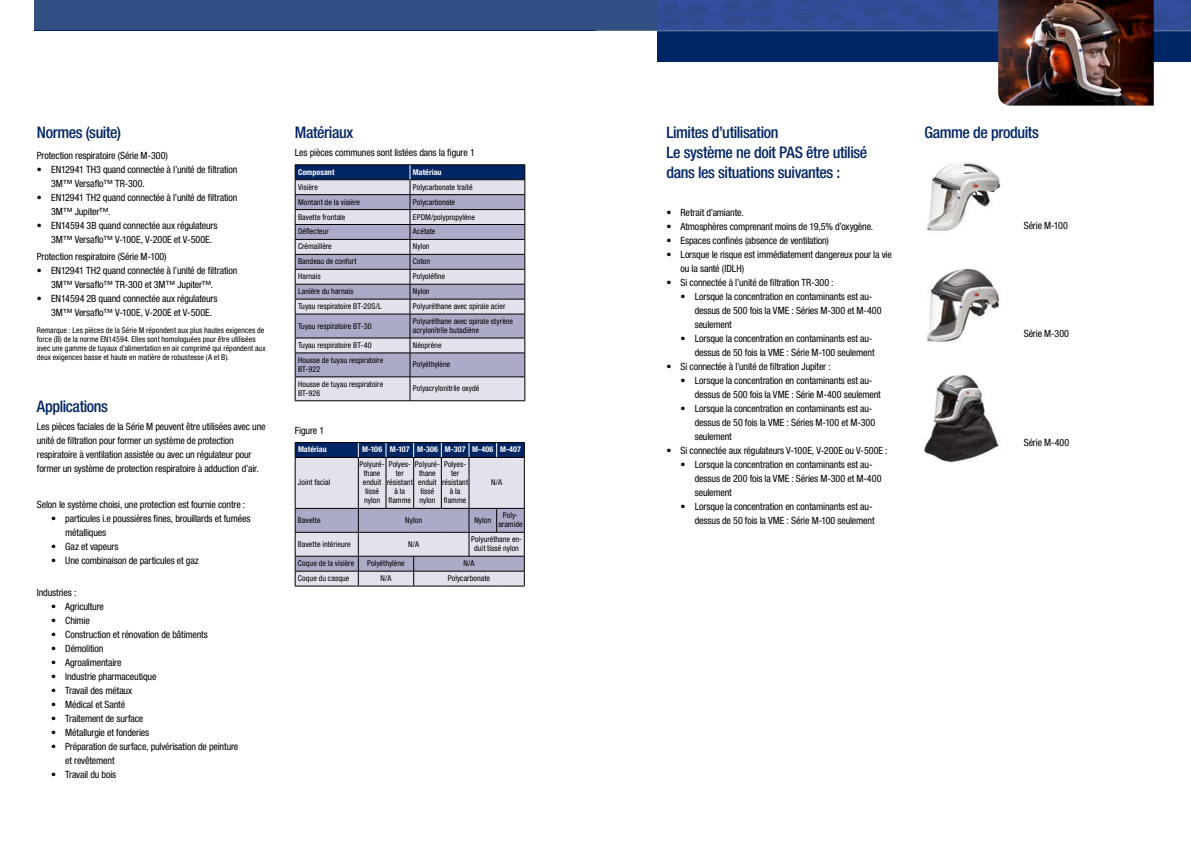
<style>
.page{position:relative;width:1191px;height:842px;background:#fff}
.page>*{position:absolute;margin:0;border:0;box-sizing:border-box;transform-origin:0 0}
.t1{font:500 condensed 16px/20px "Helvetica Neue LTW1 G";letter-spacing:-.025em;color:#002565}
.t2{font:condensed 10px/14px "Helvetica Neue LTW1 G";letter-spacing:-.015em;color:#000}
.t3{font:condensed 8px/9px "Helvetica Neue LTW1 G";letter-spacing:.005em;color:#000;text-align:center}
.t4{font:700 condensed 8px "Helvetica Neue LTW1 G";letter-spacing:.01em;color:#fff}
</style>
<div class="page">
<img style="left:657px;top:30px;width:534px;height:1px">
<div style="left:657px;top:31px;width:534px;height:31px;background:#002565"></div>
<svg style="left:34px;top:0;width:1157px;height:30px;background:#314d8a"></svg>
<hr style="left:595px;top:31px;width:596px;height:1px;background:#fff">
<img style="left:998px;top:0;width:155px;height:106px">
<img style="left:924px;top:374px;width:75px;height:89px">
<img style="left:926px;top:269px;width:74px;height:74px">
<img style="left:926px;top:162px;width:75px;height:69px">
<hr style="left:295px;top:400px;width:115px;height:1px;background:#000">
<hr style="left:410px;top:400px;width:115px;height:1px;background:#000">
<svg style="left:295px;top:165px;width:230px;height:235px;background:#aeafc5"></svg>
<svg style="left:295px;top:442px;width:230px;height:145px;background:#b0b2c6"></svg>
<h1 class="t1" style="left:37px;top:123px;width:86px">Normes (suite)</h1>
<p class="t2" style="left:37px;top:149px;width:132px">Protection respiratoire (Série M-300)</p>
<p class="t2" style="left:51px;top:163px;width:188px;text-indent:-14px">• EN12941 TH3 quand connectée à l’unité de filtration<br>3M™ Versaflo™ TR‑300.</p>
<p class="t2" style="left:51px;top:191px;width:188px;text-indent:-14px">• EN12941 TH2 quand connectée à l’unité de filtration<br>3M™ Jupiter™.</p>
<p class="t2" style="left:51px;top:219px;width:168px;text-indent:-14px">• EN14594 3B quand connectée aux régulateurs<br>3M™ Versaflo™ V-100E, V-200E et V-500E.</p>
<p class="t2" style="left:37px;top:249px;width:131px">Protection respiratoire (Série M-100)</p>
<p class="t2" style="left:51px;top:263px;width:188px;text-indent:-14px">• EN12941 TH2 quand connectée à l’unité de filtration<br>3M™ Versaflo™ TR‑300 et 3M™ Jupiter™.</p>
<p class="t2" style="left:51px;top:291px;width:168px;text-indent:-14px">• EN14594 2B quand connectée aux régulateurs<br>3M™ Versaflo™ V-100E, V-200E et V-500E.</p>
<p class="t3" style="left:37px;top:326px;width:230px;text-align:left">Remarque : Les pièces de la Série M répondent aux plus hautes exigences de force (B) de la norme EN14594. Elles sont homologuées pour être utilisées avec une gamme de tuyaux d’alimentation en air comprimé qui répondent aux deux exigences basse et haute en matière de robustesse (A et B).</p>
<h1 class="t1" style="left:37px;top:396px;width:73px">Applications</h1>
<p class="t2" style="left:37px;top:419px;width:230px">Les pièces faciales de la Série M peuvent être utilisées avec une unité de filtration pour former un système de protection respiratoire à ventilation assistée ou avec un régulateur pour former un système de protection respiratoire à adduction d’air.</p>
<p class="t2" style="left:37px;top:497px;width:210px">Selon le système choisi, une protection est fournie contre :</p>
<p class="t2" style="left:65px;top:511px;width:187px;text-indent:-14px">• particules i.e poussières fines, brouillards et fumées métalliques</p>
<p class="t2" style="left:51px;top:539px;width:69px">• Gaz et vapeurs</p>
<p class="t2" style="left:51px;top:553px;width:149px">• Une combinaison de particules et gaz</p>
<p class="t2" style="left:37px;top:586px;width:41px">Industries :</p>
<p class="t2" style="left:51px;top:600px;width:54px">• Agriculture</p>
<p class="t2" style="left:51px;top:614px;width:40px">• Chimie</p>
<p class="t2" style="left:51px;top:628px;width:158px">• Construction et rénovation de bâtiments</p>
<p class="t2" style="left:51px;top:642px;width:54px">• Démolition</p>
<p class="t2" style="left:51px;top:656px;width:72px">• Agroalimentaire</p>
<p class="t2" style="left:51px;top:670px;width:107px">• Industrie pharmaceutique</p>
<p class="t2" style="left:51px;top:684px;width:83px">• Travail des métaux</p>
<p class="t2" style="left:51px;top:698px;width:76px">• Médical et Santé</p>
<p class="t2" style="left:51px;top:712px;width:94px">• Traitement de surface</p>
<p class="t2" style="left:51px;top:726px;width:100px">• Métallurgie et fonderies</p>
<p class="t2" style="left:65px;top:740px;width:175px;text-indent:-14px">• Préparation de surface, pulvérisation de peinture et revêtement</p>
<p class="t2" style="left:51px;top:768px;width:67px">• Travail du bois</p>
<h1 class="t1" style="left:295px;top:123px;width:60px">Matériaux</h1>
<p class="t2" style="left:295px;top:146px;width:181px">Les pièces communes sont listées dans la figure 1</p>
<p class="t4" style="left:298px;top:167px;width:38px">Composant</p>
<p class="t4" style="left:413px;top:167px;width:30px">Matériau</p>
<p class="t3" style="left:298px;top:182px;width:21px">Visière</p>
<p class="t3" style="left:413px;top:182px;width:61px">Polycarbonate traité</p>
<p class="t3" style="left:298px;top:197px;width:64px">Montant de la visière</p>
<p class="t3" style="left:413px;top:197px;width:44px">Polycarbonate</p>
<p class="t3" style="left:298px;top:212px;width:49px">Bavette frontale</p>
<p class="t3" style="left:413px;top:212px;width:64px">EPDM/polypropylène</p>
<p class="t3" style="left:298px;top:227px;width:32px">Déflecteur</p>
<p class="t3" style="left:413px;top:227px;width:24px">Acétate</p>
<p class="t3" style="left:298px;top:242px;width:35px">Crémaillère</p>
<p class="t3" style="left:413px;top:242px;width:18px">Nylon</p>
<p class="t3" style="left:298px;top:257px;width:60px">Bandeau de confort</p>
<p class="t3" style="left:413px;top:257px;width:19px">Coton</p>
<p class="t3" style="left:298px;top:272px;width:24px">Harnais</p>
<p class="t3" style="left:413px;top:272px;width:34px">Polyoléfine</p>
<p class="t3" style="left:298px;top:287px;width:57px">Lanière du harnais</p>
<p class="t3" style="left:413px;top:287px;width:18px">Nylon</p>
<p class="t3" style="left:298px;top:302px;width:85px">Tuyau respiratoire BT-20S/L</p>
<p class="t3" style="left:413px;top:302px;width:94px">Polyuréthane avec spirale acier</p>
<p class="t3" style="left:298px;top:321px;width:75px">Tuyau respiratoire BT-30</p>
<p class="t3" style="left:413px;top:317px;width:102px;text-align:left">Polyuréthane avec spirale styrène acrylonitrile butadiène</p>
<p class="t3" style="left:298px;top:341px;width:75px">Tuyau respiratoire BT-40</p>
<p class="t3" style="left:413px;top:341px;width:30px">Néoprène</p>
<p class="t3" style="left:298px;top:356px;width:87px;text-align:left">Housse de tuyau respiratoire<br>BT-922</p>
<p class="t3" style="left:413px;top:360px;width:39px">Polyéthylène</p>
<p class="t3" style="left:298px;top:380px;width:87px;text-align:left">Housse de tuyau respiratoire<br>BT-926</p>
<p class="t3" style="left:413px;top:384px;width:68px">Polyacrylonitrile oxydé</p>
<p class="t2" style="left:295px;top:423px;width:31px">Figure 1</p>
<p class="t4" style="left:298px;top:445px;width:30px">Matériau</p>
<p class="t4" style="left:362px;top:445px;width:160px">M-106 M-107 M-306 M-307 M-406 M-407</p>
<p class="t3" style="left:298px;top:478px;width:34px">Joint facial</p>
<p class="t3" style="left:359px;top:460px;width:27px">Polyuré&shy;thane enduit tissé nylon</p>
<p class="t3" style="left:387px;top:460px;width:27px">Polyes&shy;ter résistant à la flamme</p>
<p class="t3" style="left:415px;top:460px;width:27px">Polyuré&shy;thane enduit tissé nylon</p>
<p class="t3" style="left:442px;top:460px;width:27px">Polyes&shy;ter résistant à la flamme</p>
<p class="t3" style="left:491px;top:478px;width:12px">N/A</p>
<p class="t3" style="left:298px;top:516px;width:24px">Bavette</p>
<p class="t3" style="left:405px;top:516px;width:18px">Nylon</p>
<p class="t3" style="left:474px;top:516px;width:18px">Nylon</p>
<p class="t3" style="left:498px;top:511px;width:26px">Poly&shy;aramide</p>
<p class="t3" style="left:298px;top:539px;width:54px">Bavette intérieure</p>
<p class="t3" style="left:408px;top:539px;width:12px">N/A</p>
<p class="t3" style="left:471px;top:535px;width:52px">Polyuréthane en&shy;duit tissé nylon</p>
<p class="t3" style="left:298px;top:559px;width:58px">Coque de la visière</p>
<p class="t3" style="left:367px;top:559px;width:39px">Polyéthylène</p>
<p class="t3" style="left:463px;top:559px;width:12px">N/A</p>
<p class="t3" style="left:298px;top:574px;width:53px">Coque du casque</p>
<p class="t3" style="left:380px;top:574px;width:12px">N/A</p>
<p class="t3" style="left:448px;top:574px;width:44px">Polycarbonate</p>
<h1 class="t1" style="left:666px;top:123px;width:202px">Limites d’utilisation<br>Le système ne doit PAS être utilisé dans les situations suivantes :</h1>
<p class="t2" style="left:666px;top:206px;width:79px">• Retrait d’amiante.</p>
<p class="t2" style="left:666px;top:220px;width:208px">• Atmosphères comprenant moins de 19,5% d’oxygène.</p>
<p class="t2" style="left:666px;top:234px;width:164px">• Espaces confinés (absence de ventilation)</p>
<p class="t2" style="left:680px;top:248px;width:213px;text-indent:-14px">• Lorsque le risque est immédiatement dangereux pour la vie ou la santé (IDLH)</p>
<p class="t2" style="left:666px;top:276px;width:169px">• Si connectée à l’unité de filtration TR-300 :</p>
<p class="t2" style="left:694px;top:290px;width:188px;text-indent:-14px">• Lorsque la concentration en contaminants est au&shy;dessus de 500 fois la VME : Séries M-300 et M-400 seulement</p>
<p class="t2" style="left:680px;top:332px;width:195px;text-align:right">• Lorsque la concentration en contaminants est au&shy;dessus de 50 fois la VME : Série M-100 seulement</p>
<p class="t2" style="left:666px;top:360px;width:166px">• Si connectée à l’unité de filtration Jupiter :</p>
<p class="t2" style="left:695px;top:374px;width:188px;text-indent:-14px">• Lorsque la concentration en contaminants est au&shy;dessus de 500 fois la VME : Série M-400 seulement</p>
<p class="t2" style="left:695px;top:402px;width:182px;text-indent:-14px">• Lorsque la concentration en contaminants est au&shy;dessus de 50 fois la VME : Séries M-100 et M-300 seulement</p>
<p class="t2" style="left:666px;top:444px;width:223px">• Si connectée aux régulateurs V-100E, V-200E ou V-500E :</p>
<p class="t2" style="left:695px;top:458px;width:188px;text-indent:-14px">• Lorsque la concentration en contaminants est au&shy;dessus de 200 fois la VME : Séries M-300 et M-400 seulement</p>
<p class="t2" style="left:680px;top:500px;width:195px;text-align:right">• Lorsque la concentration en contaminants est au&shy;dessus de 50 fois la VME : Série M-100 seulement</p>
<h1 class="t1" style="left:924px;top:123px;width:116px">Gamme de produits</h1>
<p class="t2" style="left:1023px;top:218px;width:46px">Série M-100</p>
<p class="t2" style="left:1023px;top:327px;width:47px">Série M-300</p>
<p class="t2" style="left:1023px;top:435px;width:47px">Série M-400</p>
</div>
